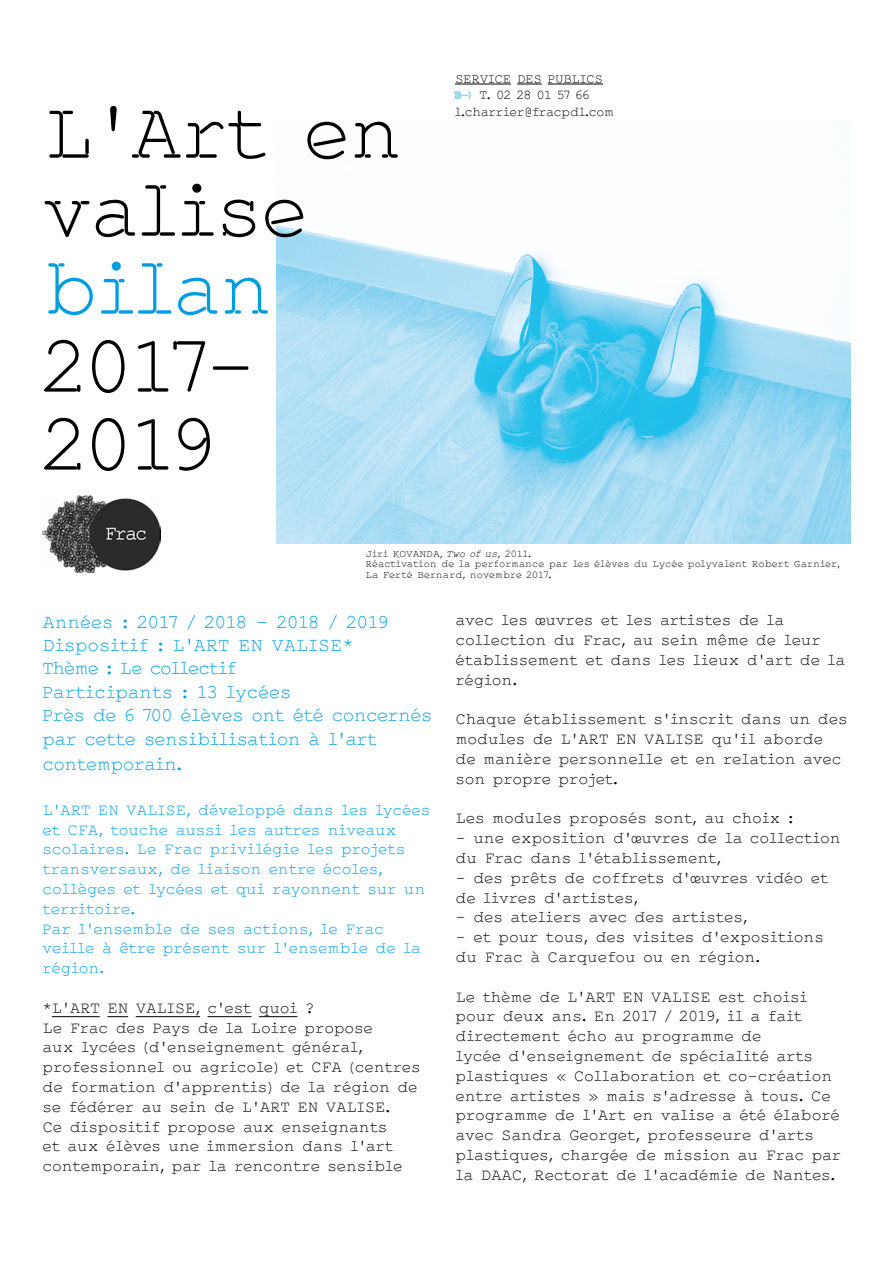
<style>
.page{position:relative;width:893px;height:1263px;background:#fff}
.page>*{position:absolute;margin:0;border:0;box-sizing:border-box;transform-origin:0 0}
.t1{font:82.5px/78px "Frac Ki";letter-spacing:-.02em;color:#000}
.t2{font:82.5px "Frac Ki";letter-spacing:-.03em;color:#009ee0}
.t3{font:19.5px/23.4px "Frac Ki";letter-spacing:-.03em;color:#009ee0}
.t4{font:16.5px/19.8px "Frac Ki";letter-spacing:-.01em;color:#000}
.t5{font:16.5px/19.8px "Frac Ki";letter-spacing:-.01em;color:#009ee0}
.t6{font:13.5px/16.5px "Frac Ki";letter-spacing:-.025em;color:#000}
.t7{font:10.5px/10.5px "Frac Ki";color:#000}
.s1{font-family:"Cutspace";color:#009ee0}
.s2{font-style:italic}
</style>
<div class="page">
<img style="left:276px;top:225px;width:574px;height:318px">
<hr style="left:455px;top:84px;width:56px;height:1px;background:#000">
<svg style="left:517px;top:84px;width:25px;height:1px"></svg>
<hr style="left:548px;top:84px;width:55px;height:1px;background:#000">
<hr style="left:52px;top:1016px;width:48px;height:1px;background:#000">
<svg style="left:107px;top:1016px;width:21px;height:1px"></svg>
<hr style="left:136px;top:1016px;width:64px;height:1px;background:#000">
<hr style="left:208px;top:1016px;width:43px;height:1px;background:#000">
<hr style="left:259px;top:1016px;width:38px;height:1px;background:#000">
<img style="left:42px;top:496px;width:118px;height:77px">
<h1 class="t1" style="left:43px;top:98px;width:362px">L’Art en valise</h1>
<h1 class="t2" style="left:43px;top:249px;width:233px">bilan</h1>
<h1 class="t1" style="left:43px;top:332px;width:216px">2017-<br>2019</h1>
<p class="t6" style="left:455px;top:71px;width:161px">SERVICE DES PUBLICS<br><span class="s1">4444-4</span> T. 02 28 01 57 66 l.charrier@fracpdl.com</p>
<p class="t7" style="left:365px;top:549px;width:476px">Jiri KOVANDA, <span class="s2">Two of us</span>, 2011.<br>Réactivation de la performance par les élèves du Lycée polyvalent Robert Garnier,<br>La Ferté Bernard, novembre 2017.</p>
<p class="t3" style="left:43px;top:611px;width:391px">Années : 2017 / 2018 - 2018 / 2019<br>Dispositif : L’ART EN VALISE*<br>Thème : Le collectif<br>Participants : 13 lycées<br>Près de 6 700 élèves ont été concernés par cette sensibilisation à l’art</p>
<p class="t3" style="left:43px;top:753px;width:141px">contemporain.</p>
<p class="t5" style="left:43px;top:801px;width:389px">L’ART EN VALISE, développé dans les lycées et CFA, touche aussi les autres niveaux scolaires. Le Frac privilégie les projets transversaux, de liaison entre écoles, collèges et lycées et qui rayonnent sur un territoire.<br>Par l’ensemble de ses actions, le Frac veille à être présent sur l’ensemble de la région.</p>
<p class="t4" style="left:42px;top:999px;width:380px">*L’ART EN VALISE, c’est quoi ?<br>Le Frac des Pays de la Loire propose<br>aux lycées (d’enseignement général, professionnel ou agricole) et CFA (centres de formation d’apprentis) de la région de se fédérer au sein de L’ART EN VALISE.<br>Ce dispositif propose aux enseignants<br>et aux élèves une immersion dans l’art contemporain, par la rencontre sensible</p>
<p class="t4" style="left:455px;top:611px;width:391px">avec les œuvres et les artistes de la collection du Frac, au sein même de leur établissement et dans les lieux d’art de la région.</p>
<p class="t4" style="left:455px;top:710px;width:394px">Chaque établissement s’inscrit dans un des modules de L’ART EN VALISE qu’il aborde de manière personnelle et en relation avec son propre projet.</p>
<p class="t4" style="left:455px;top:809px;width:340px">Les modules proposés sont, au choix :</p>
<p class="t4" style="left:455px;top:829px;width:387px">- une exposition d’œuvres de la collection du Frac dans l’établissement,</p>
<p class="t4" style="left:455px;top:869px;width:374px">- des prêts de coffrets d’œuvres vidéo et de livres d’artistes,</p>
<p class="t4" style="left:455px;top:908px;width:293px">- des ateliers avec des artistes,</p>
<p class="t4" style="left:455px;top:928px;width:370px">- et pour tous, des visites d’expositions du Frac à Carquefou ou en région.</p>
<p class="t4" style="left:455px;top:987px;width:387px">Le thème de L’ART EN VALISE est choisi pour deux ans. En 2017 / 2019, il a fait directement écho au programme de<br>lycée d’enseignement de spécialité arts plastiques « Collaboration et co-création entre artistes » mais s’adresse à tous. Ce programme de l’Art en valise a été élaboré avec Sandra Georget, professeure d’arts plastiques, chargée de mission au Frac par la DAAC, Rectorat de l’académie de Nantes.</p>
</div>
